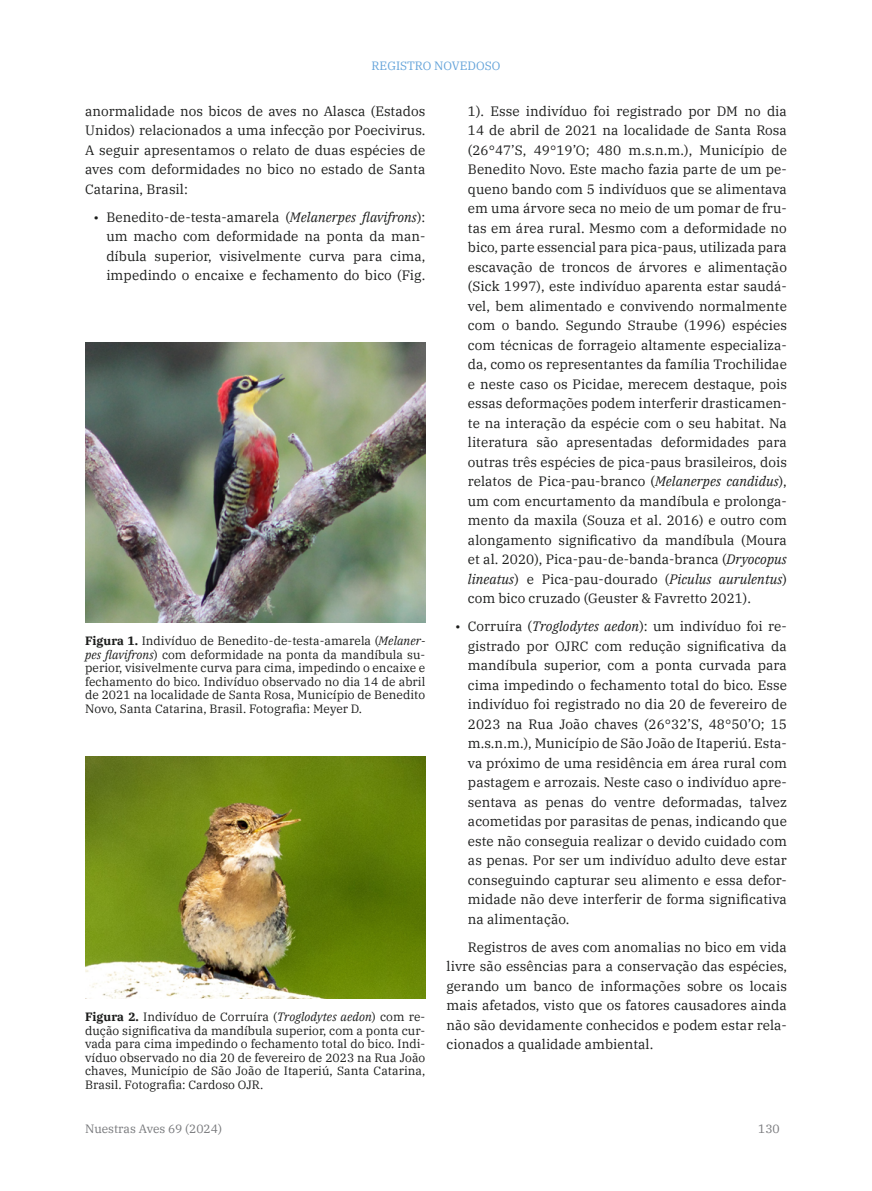
<style>
.page{position:relative;width:872px;height:1191px;background:#fff}
.page>*{position:absolute;margin:0;border:0;box-sizing:border-box;transform-origin:0 0}
.t1{font:13.5px/19.5px "IBM Plex Serif";letter-spacing:.005em;color:#1b1c1b;text-align:justify}
.t2{font:12px/13.5px "IBM Plex Serif";letter-spacing:.005em;color:#1b1c1b;text-align:justify}
.t3{font:12px "IBM Plex Serif";color:#76777a}
.t4{font:12px "IBM Plex Serif";color:#62a2d9}
.s1{font-style:italic}
.s2{font-weight:700}
</style>
<div class="page">
<img style="left:85px;top:756px;width:340px;height:243px">
<img style="left:85px;top:342px;width:340px;height:280px">
<p class="t4" style="left:371px;top:56px;width:130px">REGISTRO NOVEDOSO</p>
<p class="t1" style="left:85px;top:100px;width:342px">anormalidade nos bicos de aves no Alasca (Estados Unidos) relacionados a uma infecção por Poecivirus.<br>A seguir apresentamos o relato de duas espécies de aves com deformidades no bico no estado de Santa Catarina, Brasil:</p>
<p class="t1" style="left:106px;top:206px;width:320px;text-indent:-13px">• Benedito-de-testa-amarela (<span class="s1">Melanerpes flavifrons</span>): um macho com deformidade na ponta da man&shy;díbula superior, visivelmente curva para cima, impedindo o encaixe e fechamento do bico (Fig.</p>
<p class="t2" style="left:85px;top:633px;width:342px"><span class="s2">Figura 1.</span> Indivíduo de Benedito-de-testa-amarela (<span class="s1">Melaner&shy;pes flavifrons</span>) com deformidade na ponta da mandíbula su&shy;perior, visivelmente curva para cima, impedindo o encaixe e fechamento do bico. Indivíduo observado no dia 14 de abril de 2021 na localidade de Santa Rosa, Município de Benedito Novo, Santa Catarina, Brasil. Fotografia: Meyer D.</p>
<p class="t2" style="left:85px;top:1009px;width:342px"><span class="s2">Figura 2.</span> Indivíduo de Corruíra (<span class="s1">Troglodytes aedon</span>) com re&shy;dução significativa da mandíbula superior, com a ponta cur&shy;vada para cima impedindo o fechamento total do bico. Indi&shy;víduo observado no dia 20 de fevereiro de 2023 na Rua João chaves, Município de São João de Itaperiú, Santa Catarina, Brasil. Fotografia: Cardoso OJR.</p>
<p class="t1" style="left:468px;top:100px;width:320px">1). Esse indivíduo foi registrado por DM no dia 14 de abril de 2021 na localidade de Santa Rosa (26°47’S, 49°19’O; 480 m.s.n.m.), Município de Benedito Novo. Este macho fazia parte de um pe&shy;queno bando com 5 indivíduos que se alimentava em uma árvore seca no meio de um pomar de fru&shy;tas em área rural. Mesmo com a deformidade no bico, parte essencial para pica-paus, utilizada para escavação de troncos de árvores e alimentação (Sick 1997), este indivíduo aparenta estar saudá&shy;vel, bem alimentado e convivendo normalmente com o bando. Segundo Straube (1996) espécies com técnicas de forrageio altamente especializa&shy;da, como os representantes da família Trochilidae e neste caso os Picidae, merecem destaque, pois essas deformações podem interferir drasticamen&shy;te na interação da espécie com o seu habitat. Na literatura são apresentadas deformidades para outras três espécies de pica-paus brasileiros, dois relatos de Pica-pau-branco (<span class="s1">Melanerpes candidus</span>), um com encurtamento da mandíbula e prolonga&shy;mento da maxila (Souza et al. 2016) e outro com alongamento significativo da mandíbula (Moura et al. 2020), Pica-pau-de-banda-branca (<span class="s1">Dryocopus lineatus</span>) e Pica-pau-dourado (<span class="s1">Piculus aurulentus</span>) com bico cruzado (Geuster &amp; Favretto 2021).</p>
<p class="t1" style="left:468px;top:616px;width:320px;text-indent:-13px">• Corruíra (<span class="s1">Troglodytes aedon</span>): um indivíduo foi re&shy;gistrado por OJRC com redução significativa da mandíbula superior, com a ponta curvada para cima impedindo o fechamento total do bico. Esse indivíduo foi registrado no dia 20 de fevereiro de 2023 na Rua João chaves (26°32’S, 48°50’O; 15 m.s.n.m.), Município de São João de Itaperiú. Esta&shy;va próximo de uma residência em área rural com pastagem e arrozais. Neste caso o indivíduo apre&shy;sentava as penas do ventre deformadas, talvez acometidas por parasitas de penas, indicando que este não conseguia realizar o devido cuidado com as penas. Por ser um indivíduo adulto deve estar conseguindo capturar seu alimento e essa defor&shy;midade não deve interferir de forma significativa na alimentação.</p>
<p class="t1" style="left:446px;top:936px;width:342px;text-indent:21px">Registros de aves com anomalias no bico em vida livre são essências para a conservação das espécies, gerando um banco de informações sobre os locais mais afetados, visto que os fatores causadores ainda não são devidamente conhecidos e podem estar rela&shy;cionados a qualidade ambiental.</p>
<p class="t3" style="left:85px;top:1119px;width:138px">Nuestras Aves 69 (2024)</p>
<p class="t3" style="left:758px;top:1119px;width:23px">130</p>
</div>
